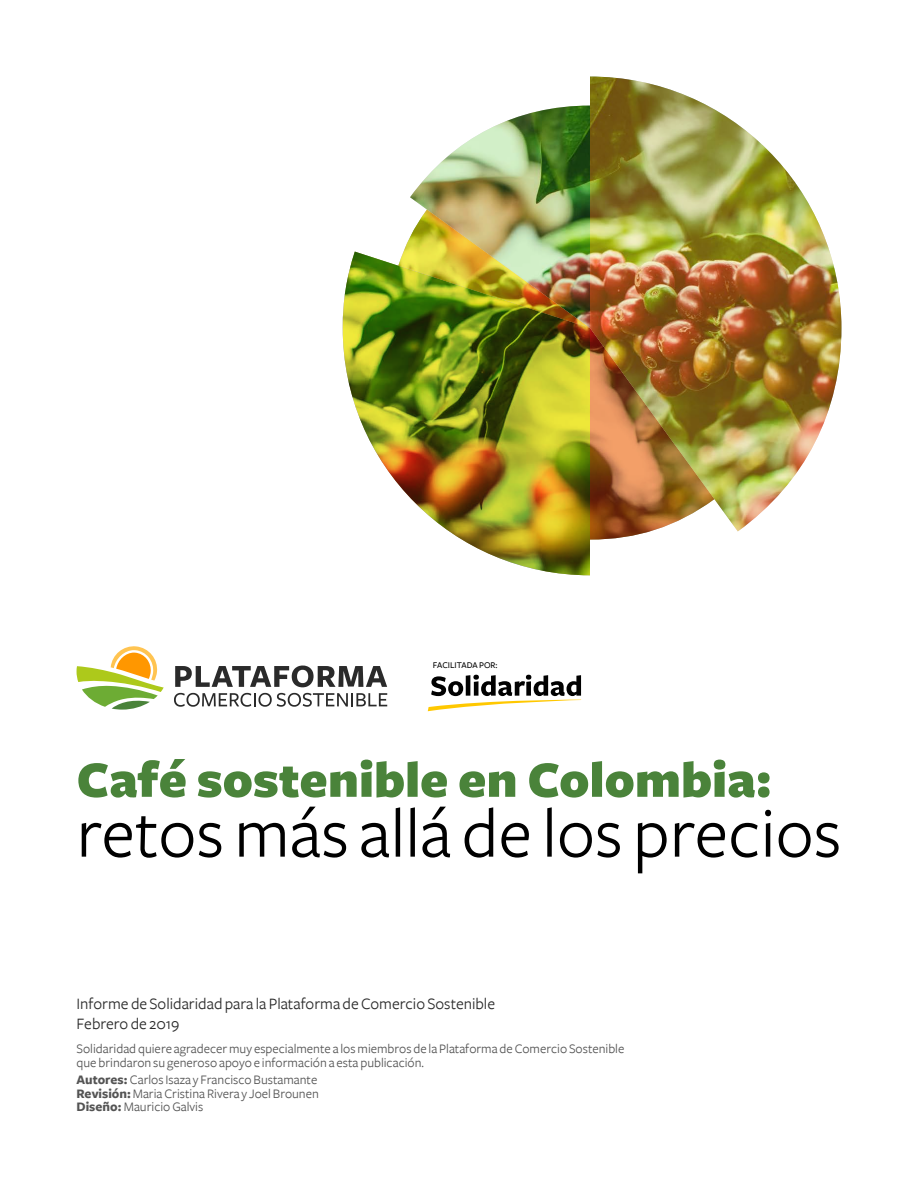
<style>
.page{position:relative;width:918px;height:1188px;background:#fff}
.page>*{position:absolute;margin:0;border:0;box-sizing:border-box;transform-origin:0 0}
.t1{font:71.7px "Freight Sans";color:#000}
.t2{font:900 52.8px "Freight Sans";color:#4a833a}
.t3{font:16.5px/19.8px "Freight Sans";color:#2a2a2a}
.t4{font:13.5px/13.5px "Freight Sans";color:#545454}
.t5{font:500 9.15px "Freight Sans";color:#010101}
.s1{font-weight:700}
</style>
<div class="page">
<svg style="left:77px;top:646px;width:87px;height:64px"></svg>
<svg style="left:175px;top:666px;width:212px;height:21px"></svg>
<svg style="left:174px;top:693px;width:213px;height:14px"></svg>
<svg style="left:428px;top:675px;width:153px;height:36px"></svg>
<img style="left:343px;top:252px;width:247px;height:323px">
<img style="left:398px;top:106px;width:253px;height:434px">
<img style="left:590px;top:77px;width:251px;height:454px">
<p class="t5" style="left:433px;top:660px;width:66px">FACILITADA POR:</p>
<h2 class="t2" style="left:77px;top:752px;width:697px">Café sostenible en Colombia:</h2>
<h1 class="t1" style="left:77px;top:794px;width:766px">retos más allá de los precios</h1>
<p class="t3" style="left:77px;top:994px;width:420px">Informe de Solidaridad para la Plataforma de Comercio Sostenible<br>Febrero de 2019</p>
<p class="t4" style="left:77px;top:1042px;width:549px">Solidaridad quiere agradecer muy especialmente a los miembros de la Plataforma de Comercio Sostenible que brindaron su generoso apoyo e información a esta publicación.</p>
<p class="t4" style="left:77px;top:1074px;width:244px"><span class="s1">Autores:</span> Carlos Isaza y Francisco Bustamante<br><span class="s1">Revisión:</span> Maria Cristina Rivera y Joel Brounen<br><span class="s1">Diseño:</span> Mauricio Galvis</p>
</div>
